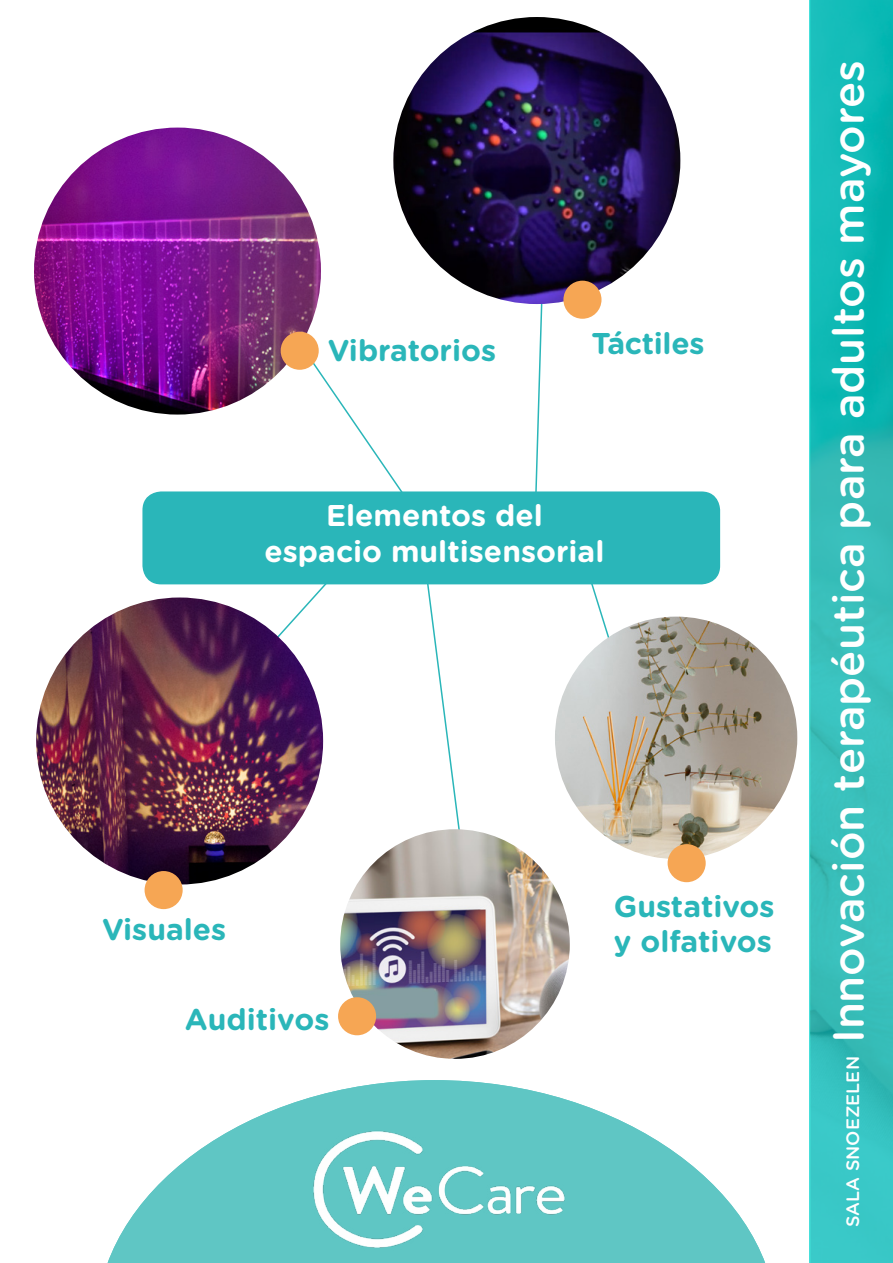
<style>
.page{position:relative;width:893px;height:1263px;background:#fff}
.page>*{position:absolute;margin:0;border:0;box-sizing:border-box;transform-origin:0 0}
.t1{font:500 43.5px "Gotham Rounded";color:#fff}
.t2{font:700 30px "Gotham Rounded";color:#2ab6b9}
.t3{font:700 30px "Gotham Rounded";color:#fff}
.t4{font:500 18px "Gotham Rounded";color:#fff}
</style>
<div class="page">
<svg style="left:809px;top:0;width:84px;height:1263px;fill:#37beba"></svg>
<svg style="left:107px;top:1080px;width:658px;height:183px;fill:#5fc6c4"></svg>
<svg style="left:535px;top:304px;width:8px;height:187px"></svg>
<svg style="left:309px;top:358px;width:93px;height:133px"></svg>
<svg style="left:586px;top:584px;width:51px;height:73px"></svg>
<svg style="left:424px;top:584px;width:51px;height:249px"></svg>
<img style="left:34px;top:128px;width:287px;height:287px;border-radius:143px">
<img style="left:340px;top:829px;width:230px;height:230px;border-radius:115px">
<div style="left:281px;top:332px;width:38px;height:38px;background:#f6a654;border-radius:50%"></div>
<svg style="left:183px;top:584px;width:161px;height:158px"></svg>
<div style="left:338px;top:997px;width:38px;height:38px;background:#f6a654;border-radius:50%"></div>
<img style="left:555px;top:617px;width:242px;height:242px;border-radius:121px">
<div style="left:668px;top:844px;width:38px;height:38px;background:#f6a654;border-radius:50%"></div>
<img style="left:36px;top:597px;width:287px;height:287px;border-radius:143px">
<div style="left:145px;top:871px;width:38px;height:38px;background:#f6a654;border-radius:50%"></div>
<img style="left:393px;top:17px;width:287px;height:287px;border-radius:144px">
<div style="left:563px;top:281px;width:38px;height:38px;background:#f6a654;border-radius:50%"></div>
<div style="left:143px;top:492px;width:576px;height:92px;background:#2ab6b9;border-radius:18px"></div>
<div style="left:142px;top:491px;width:578px;height:93px;border:2px solid #2ab6b9;border-radius:18px"></div>
<p class="t2" style="left:328px;top:329px;width:170px">Vibratorios</p>
<p class="t2" style="left:591px;top:321px;width:115px">Táctiles</p>
<p class="t3" style="left:326px;top:493px;width:218px">Elementos del</p>
<p class="t3" style="left:265px;top:529px;width:341px">espacio multisensorial</p>
<p class="t2" style="left:102px;top:907px;width:126px">Visuales</p>
<p class="t2" style="left:185px;top:997px;width:146px">Auditivos</p>
<p class="t2" style="left:614px;top:884px;width:162px">Gustativos</p>
<p class="t2" style="left:614px;top:919px;width:159px">y olfativos</p>
<p class="t1" style="left:817px;top:1043px;width:985px;rotate:-90deg">Innovación terapéutica para adultos mayores</p>
<p class="t4" style="left:840px;top:1227px;width:172px;rotate:-90deg">SALA SNOEZELEN</p>
</div>
